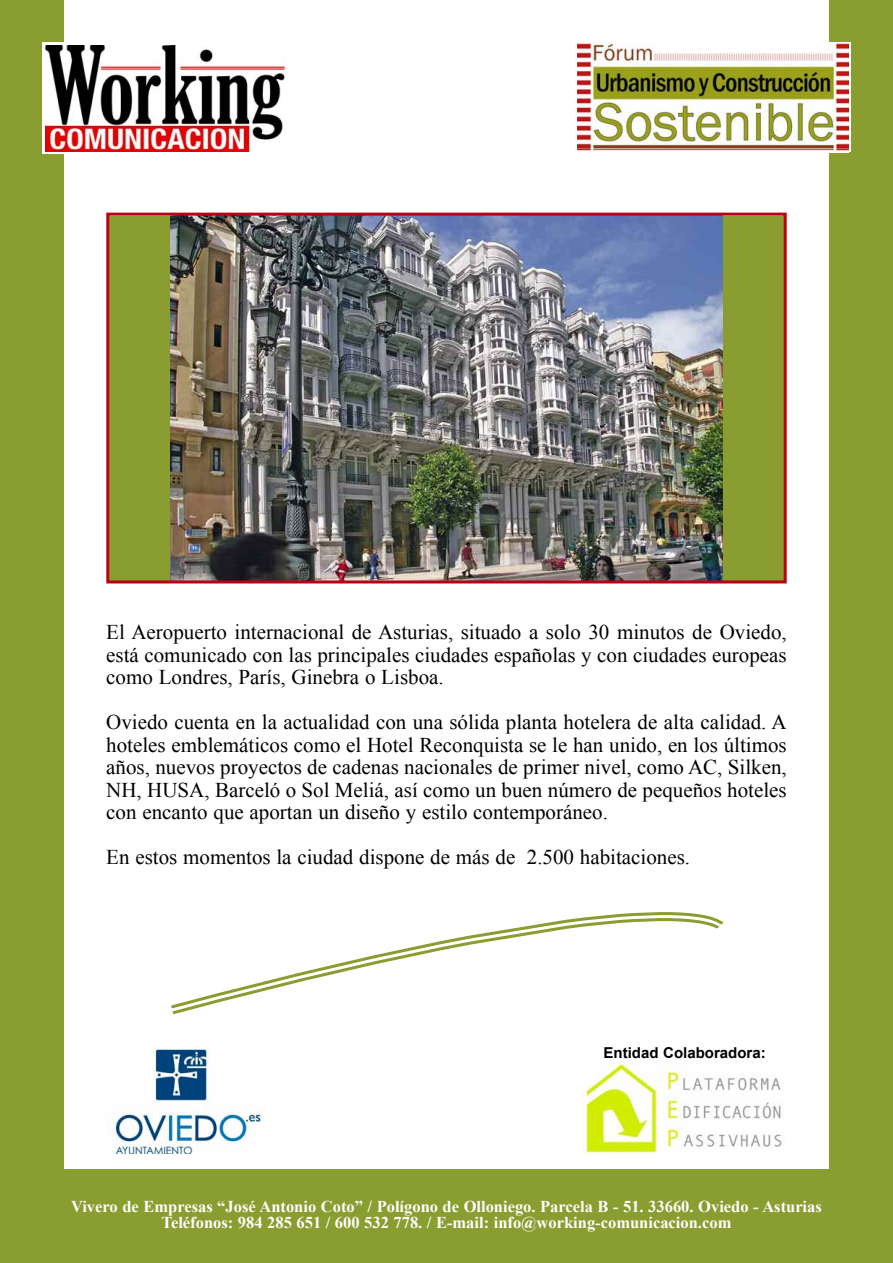
<style>
.page{position:relative;width:893px;height:1263px;background:#fff}
.page>*{position:absolute;margin:0;border:0;box-sizing:border-box;transform-origin:0 0}
.t1{font:21px/22.5px "Times New Roman";color:#000;text-align:justify}
.t2{font:700 16.5px/16.5px "Times New Roman";color:#fff;text-align:center}
.t3{font:700 15px "Arial";color:#000}
</style>
<div class="page">
<img style="left:114px;top:1047px;width:148px;height:107px">
<div style="left:0;top:0;width:64px;height:1263px;background:#899d30"></div>
<div style="left:829px;top:0;width:64px;height:1263px;background:#899d30"></div>
<img style="left:583px;top:1063px;width:199px;height:91px">
<div style="left:43px;top:43px;width:276px;height:111px;background:#fff"></div>
<img style="left:46px;top:46px;width:240px;height:106px">
<img style="left:577px;top:149px;width:272px;height:3px">
<div style="left:43px;top:1169px;width:807px;height:94px;background:#899d30"></div>
<img style="left:577px;top:43px;width:272px;height:106px">
<div style="left:109px;top:216px;width:675px;height:364px;background:#899d30"></div>
<img style="left:170px;top:217px;width:553px;height:362px">
<div style="left:106px;top:213px;width:681px;height:370px;border:3px solid #b90016"></div>
<svg style="left:171px;top:912px;width:550px;height:103px"></svg>
<p class="t1" style="left:106px;top:621px;width:682px">El Aeropuerto internacional de Asturias, situado a solo 30 minutos de Oviedo, está comunicado con las principales ciudades españolas y con ciudades europeas como Londres, París, Ginebra o Lisboa.</p>
<p class="t1" style="left:106px;top:711px;width:682px">Oviedo cuenta en la actualidad con una sólida planta hotelera de alta calidad. A hoteles emblemáticos como el Hotel Reconquista se le han unido, en los últimos años, nuevos proyectos de cadenas nacionales de primer nivel, como AC, Silken, NH, HUSA, Barceló o Sol Meliá, así como un buen número de pequeños hoteles con encanto que aportan un diseño y estilo contemporáneo.</p>
<p class="t1" style="left:106px;top:846px;width:585px">En estos momentos la ciudad dispone de más de 2.500 habitaciones.</p>
<p class="t3" style="left:604px;top:1044px;width:164px">Entidad Colaboradora:</p>
<p class="t2" style="left:71px;top:1198px;width:752px">Vivero de Empresas “José Antonio Coto” / Polígono de Olloniego. Parcela B - 51. 33660. Oviedo - Asturias<br>Teléfonos: 984 285 651 / 600 532 778. / E-mail: info@working-comunicacion.com</p>
</div>
